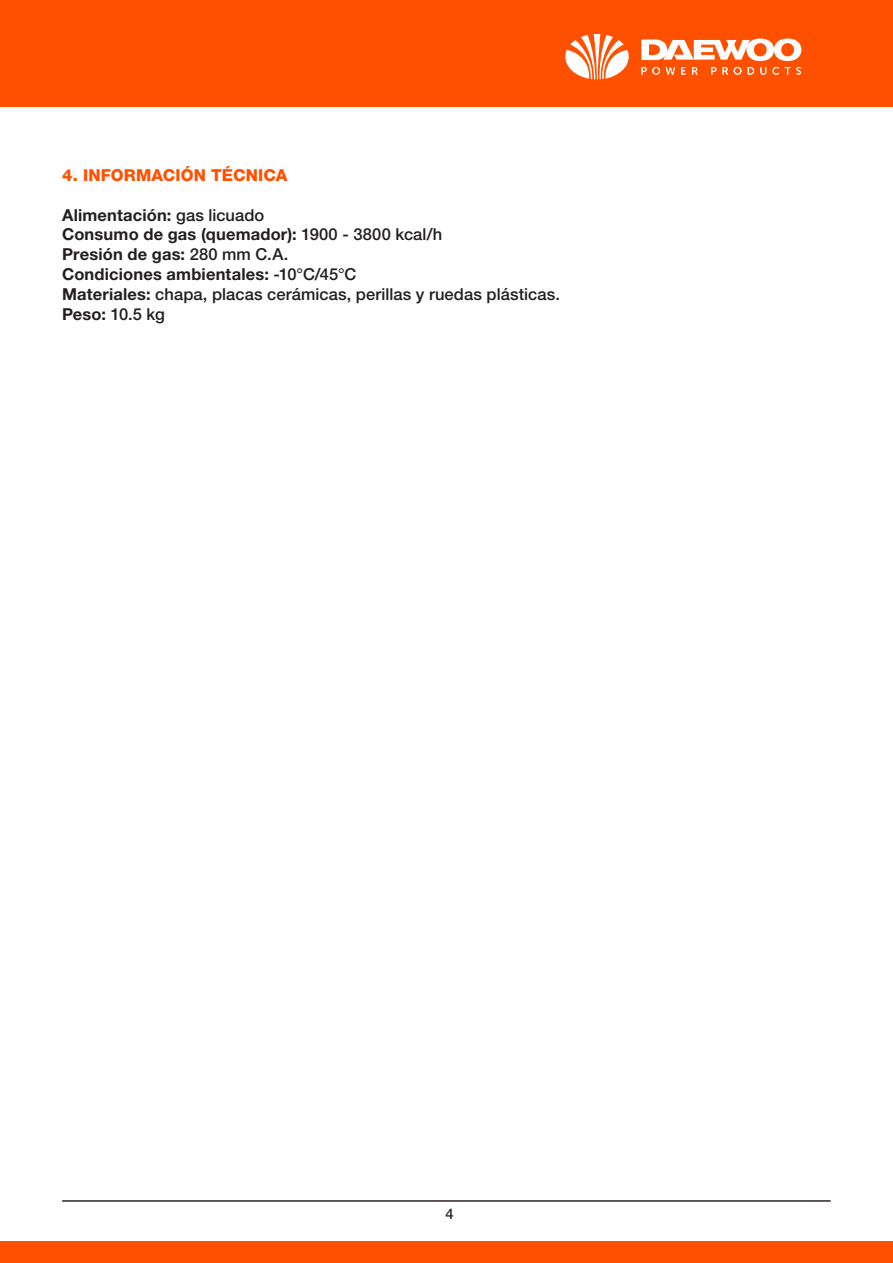
<style>
.page{position:relative;width:893px;height:1263px;background:#fff}
.page>*{position:absolute;margin:0;border:0;box-sizing:border-box;transform-origin:0 0}
.t1{font:500 16.5px/19.8px "Helvetica Neue LT Std";letter-spacing:.005em;color:#231f20}
.t2{font:800 16.5px "Helvetica Neue LT Std";letter-spacing:.01em;color:#ff5000}
.t3{font:500 14.7px "Helvetica Neue LT Std";color:#2f2429}
.s1{font-weight:700}
</style>
<div class="page">
<div style="left:0;top:0;width:893px;height:106px;background:#ff5000"></div>
<div style="left:0;top:1242px;width:893px;height:21px;background:#ff5000"></div>
<svg style="left:565px;top:34px;width:64px;height:45px"></svg>
<svg style="left:641px;top:38px;width:160px;height:23px"></svg>
<svg style="left:641px;top:67px;width:19px;height:8px"></svg>
<svg style="left:666px;top:67px;width:9px;height:8px"></svg>
<svg style="left:681px;top:67px;width:5px;height:8px"></svg>
<svg style="left:692px;top:67px;width:6px;height:8px"></svg>
<svg style="left:711px;top:67px;width:5px;height:8px"></svg>
<svg style="left:723px;top:67px;width:5px;height:8px"></svg>
<svg style="left:734px;top:67px;width:7px;height:8px"></svg>
<svg style="left:748px;top:67px;width:6px;height:8px"></svg>
<svg style="left:760px;top:67px;width:6px;height:8px"></svg>
<svg style="left:772px;top:67px;width:29px;height:8px"></svg>
<hr style="left:62px;top:1200px;width:769px;height:2px;background:#2f2429">
<p class="t2" style="left:62px;top:165px;width:227px">4. INFORMACIÓN TÉCNICA</p>
<p class="t1" style="left:62px;top:205px;width:500px"><span class="s1">Alimentación:</span> gas licuado<br><span class="s1">Consumo de gas (quemador):</span> 1900 - 3800 kcal/h<br><span class="s1">Presión de gas:</span> 280 mm C.A.<br><span class="s1">Condiciones ambientales:</span> -10°C/45°C<br><span class="s1">Materiales:</span> chapa, placas cerámicas, perillas y ruedas plásticas.<br><span class="s1">Peso:</span> 10.5 kg</p>
<p class="t3" style="left:445px;top:1205px;width:10px">4</p>
</div>
